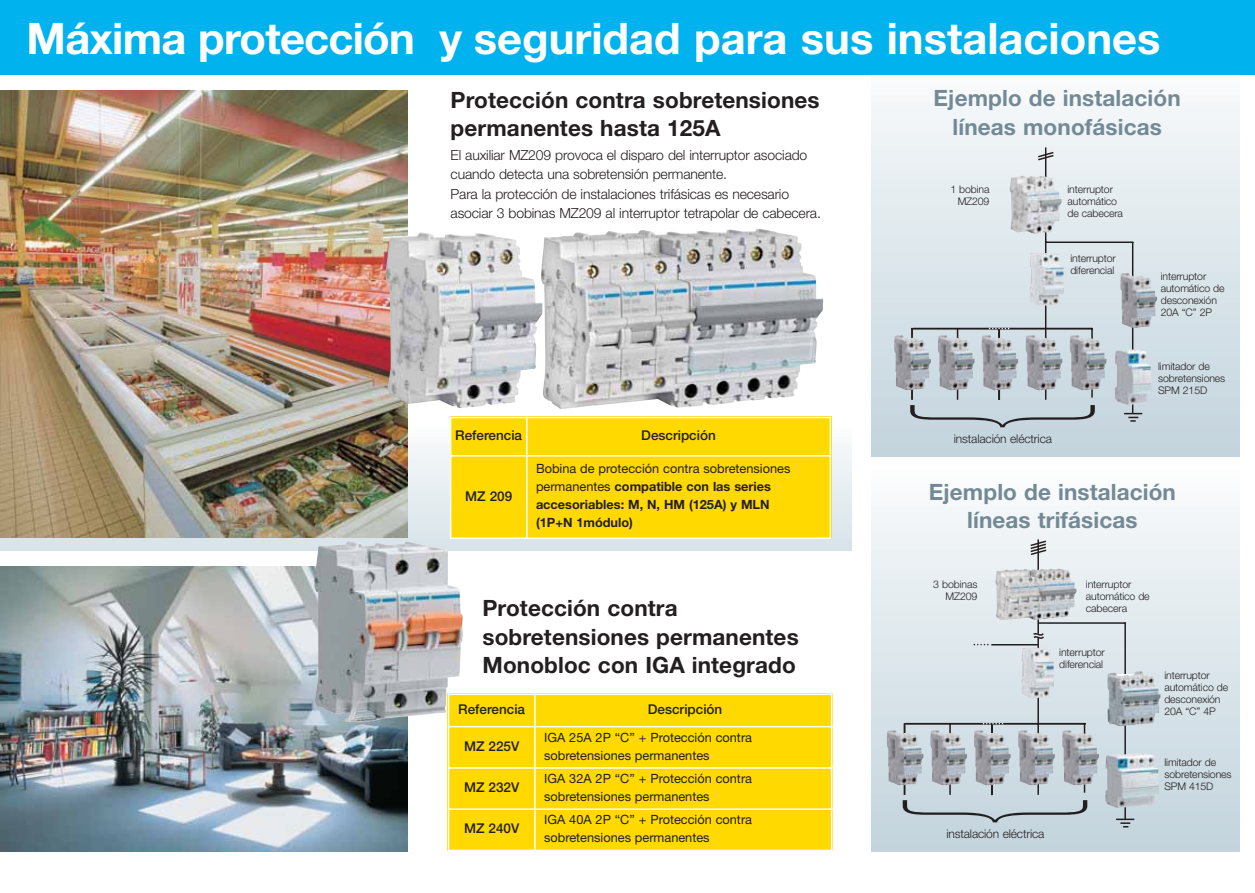
<style>
.page{position:relative;width:1255px;height:893px;background:#fff}
.page>*{position:absolute;margin:0;border:0;box-sizing:border-box;transform-origin:0 0}
.t1{font:700 43.5px "Helvetica Neue";color:#fff}
.t2{font:700 22.5px/28.5px "Helvetica Neue";letter-spacing:.005em;color:#231f20}
.t3{font:700 22.5px/28.5px "Helvetica Neue";letter-spacing:.005em;color:#738a96;text-align:center}
.t4{font:300 13.95px/19.5px "Helvetica Neue";letter-spacing:-.01em;color:#231f20}
.t5{font:500 13.5px "Helvetica Neue";color:#231f20}
.t6{font:12.75px/18px "Helvetica Neue";color:#231f20}
.t7{font:700 12.75px/18px "Helvetica Neue";color:#231f20}
.t8{font:300 12px "Helvetica Neue";letter-spacing:-.01em;color:#231f20}
.t9{font:300 10.5px/12px "Helvetica Neue";letter-spacing:-.01em;color:#231f20}
.s1{font-weight:400}
</style>
<div class="page">
<img style="left:0;top:0;width:1254px;height:852px">
<h1 class="t1" style="left:27px;top:23px;width:1135px">Máxima protección y seguridad para sus instalaciones</h1>
<h2 class="t2" style="left:450px;top:87px;width:370px">Protección contra sobretensiones permanentes hasta 125A</h2>
<h3 class="t4" style="left:450px;top:146px;width:372px">El auxiliar MZ209 provoca el disparo del interruptor asociado cuando detecta una sobretensión permanente.<br>Para la protección de instalaciones trifásicas es necesario asociar 3 bobinas MZ209 al interruptor tetrapolar de cabecera.</h3>
<p class="t5" style="left:455px;top:430px;width:68px">Referencia</p>
<p class="t5" style="left:641px;top:430px;width:76px">Descripción</p>
<p class="t5" style="left:465px;top:491px;width:49px">MZ 209</p>
<p class="t7" style="left:536px;top:461px;width:256px"><span class="s1">Bobina de protección contra sobretensiones permanentes</span> compatible con las series accesoriables: M, N, HM (125A) y MLN (1P+N 1módulo)</p>
<h2 class="t2" style="left:482px;top:596px;width:318px">Protección contra sobretensiones permanentes<br>Monobloc con IGA integrado</h2>
<p class="t5" style="left:458px;top:704px;width:68px">Referencia</p>
<p class="t5" style="left:647px;top:704px;width:76px">Descripción</p>
<p class="t5" style="left:464px;top:741px;width:57px">MZ 225V</p>
<p class="t6" style="left:544px;top:729px;width:209px">IGA 25A 2P “C” + Protección contra sobretensiones permanentes</p>
<p class="t5" style="left:464px;top:782px;width:57px">MZ 232V</p>
<p class="t6" style="left:544px;top:770px;width:209px">IGA 32A 2P “C” + Protección contra sobretensiones permanentes</p>
<p class="t5" style="left:464px;top:824px;width:57px">MZ 240V</p>
<p class="t6" style="left:544px;top:812px;width:209px">IGA 40A 2P “C” + Protección contra sobretensiones permanentes</p>
<h2 class="t3" style="left:933px;top:86px;width:249px">Ejemplo de instalación líneas monofásicas</h2>
<p class="t9" style="left:950px;top:184px;width:41px;text-align:right">1 bobina<br>MZ209</p>
<p class="t9" style="left:1067px;top:184px;width:57px">interruptor automático de cabecera</p>
<p class="t9" style="left:1070px;top:254px;width:47px">interruptor diferencial</p>
<p class="t8" style="left:953px;top:434px;width:100px">instalación eléctrica</p>
<p class="t9" style="left:1160px;top:271px;width:65px">interruptor automático de desconexión<br>20A “C” 2P</p>
<p class="t9" style="left:1158px;top:362px;width:69px">limitador de sobretensiones<br>SPM 215D</p>
<h2 class="t3" style="left:928px;top:479px;width:249px">Ejemplo de instalación líneas trifásicas</h2>
<p class="t9" style="left:933px;top:579px;width:46px;text-align:right">3 bobinas<br>MZ209</p>
<p class="t9" style="left:1085px;top:579px;width:65px">interruptor automático de cabecera</p>
<p class="t9" style="left:1059px;top:647px;width:47px">interruptor diferencial</p>
<p class="t8" style="left:946px;top:829px;width:100px">instalación eléctrica</p>
<p class="t9" style="left:1164px;top:670px;width:65px">interruptor automático de desconexión<br>20A “C” 4P</p>
<p class="t9" style="left:1164px;top:757px;width:69px">limitador de sobretensiones<br>SPM 415D</p>
</div>
